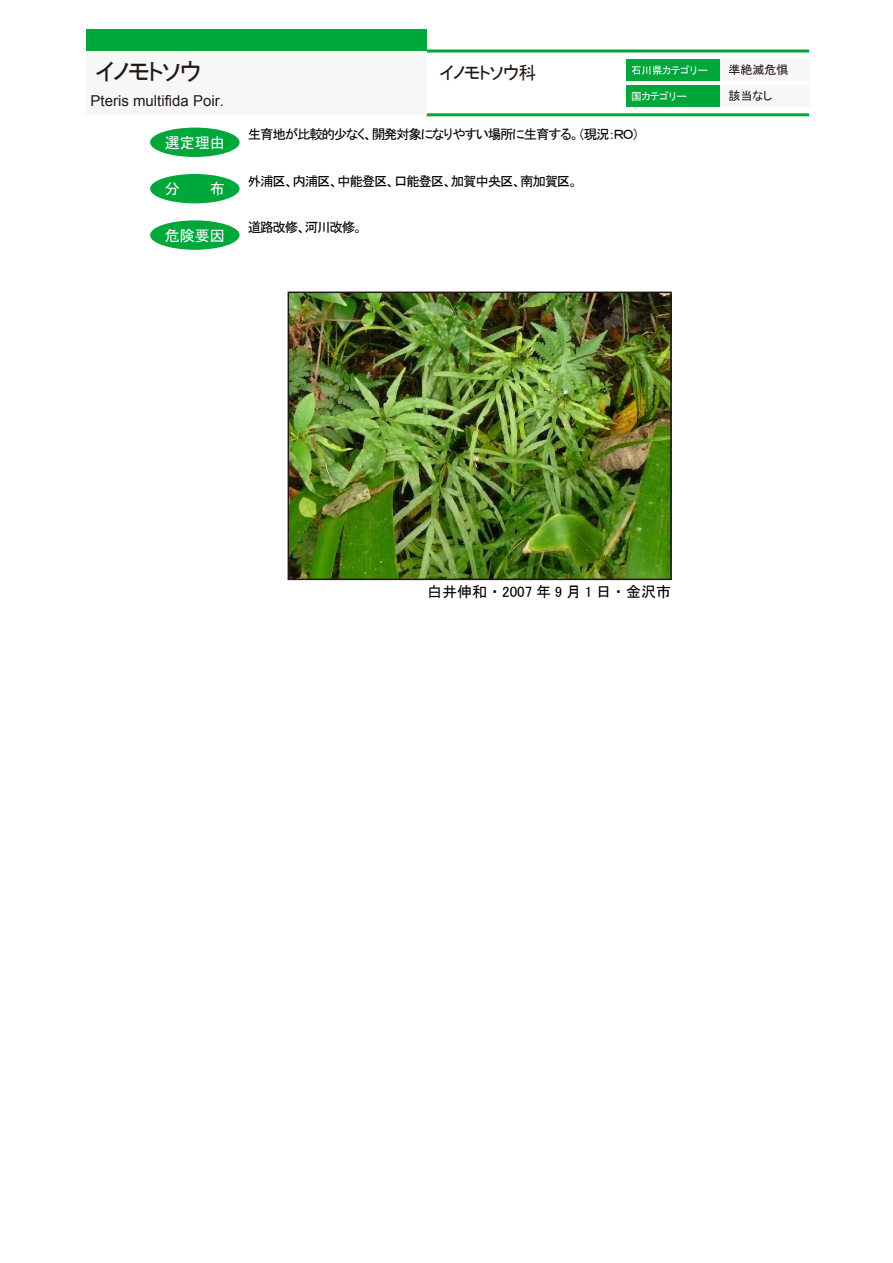
<style>
.page{position:relative;width:893px;height:1263px;background:#fff}
.page>*{position:absolute;margin:0;border:0;box-sizing:border-box;transform-origin:0 0}
.t1{font:24px "MS P Gothic";letter-spacing:-.07em;color:#221815}
.t2{font:18px "MS P Gothic";letter-spacing:-.07em;color:#221815}
.t3{font:15px "Arial";color:#221815}
.t4{font:15px "MS P Gothic";color:#000}
.t5{font:15px "MS P Gothic";color:#fff}
.t6{font:13.5px "MS P Gothic";letter-spacing:-.09em;color:#040000}
.t7{font:12px "MS P Gothic";color:#221815}
.t8{font:10.5px "MS P Gothic";color:#fff}
.s1{font-family:"MS Gothic"}
</style>
<div class="page">
<div style="left:720px;top:60px;width:89px;height:21px;background:#f7f7f7"></div>
<div style="left:720px;top:85px;width:89px;height:21px;background:#f7f7f7"></div>
<div style="left:626px;top:85px;width:94px;height:21px;background:#00a73b"></div>
<div style="left:626px;top:60px;width:94px;height:21px;background:#00a73b"></div>
<hr style="left:426px;top:50px;width:383px;height:3px;background:#00a73b">
<hr style="left:426px;top:113px;width:383px;height:3px;background:#00a73b">
<div style="left:86px;top:51px;width:340px;height:64px;background:#f7f7f7"></div>
<div style="left:86px;top:30px;width:340px;height:21px;background:#00a73b"></div>
<div style="left:150px;top:128px;width:90px;height:29px;background:#00a73b;border-radius:50%"></div>
<div style="left:150px;top:220px;width:90px;height:30px;background:#00a73b;border-radius:50%"></div>
<img style="left:291px;top:295px;width:378px;height:282px">
<div style="left:288px;top:292px;width:384px;height:288px;border:2px solid #231815"></div>
<div style="left:150px;top:174px;width:90px;height:29px;background:#00a73b;border-radius:50%"></div>
<h1 class="t1" style="left:95px;top:60px;width:109px">イノモトソウ</h1>
<p class="t3" style="left:91px;top:91px;width:135px">Pteris multifida Poir.</p>
<p class="t5" style="left:165px;top:135px;width:61px">選定理由</p>
<p class="t5" style="left:165px;top:181px;width:61px">分<span class="s1">　　</span>布</p>
<p class="t5" style="left:165px;top:228px;width:61px">危険要因</p>
<h2 class="t2" style="left:439px;top:64px;width:99px">イノモトソウ科</h2>
<p class="t7" style="left:728px;top:64px;width:61px">準絶滅危惧</p>
<p class="t8" style="left:631px;top:65px;width:78px">石川県カテゴリー</p>
<p class="t8" style="left:631px;top:91px;width:57px">国カテゴリー</p>
<p class="t6" style="left:248px;top:128px;width:393px">生育地が比較的少なく、開発対象になりやすい場所に生育する。（現況：ＲＯ）</p>
<p class="t7" style="left:728px;top:89px;width:46px">該当なし</p>
<p class="t6" style="left:248px;top:174px;width:332px">外浦区、内浦区、中能登区、口能登区、加賀中央区、南加賀区。</p>
<p class="t6" style="left:248px;top:221px;width:116px">道路改修、河川改修。</p>
<p class="t4" style="left:427px;top:584px;width:245px">白井伸和・2007年9月1日・金沢市</p>
</div>
